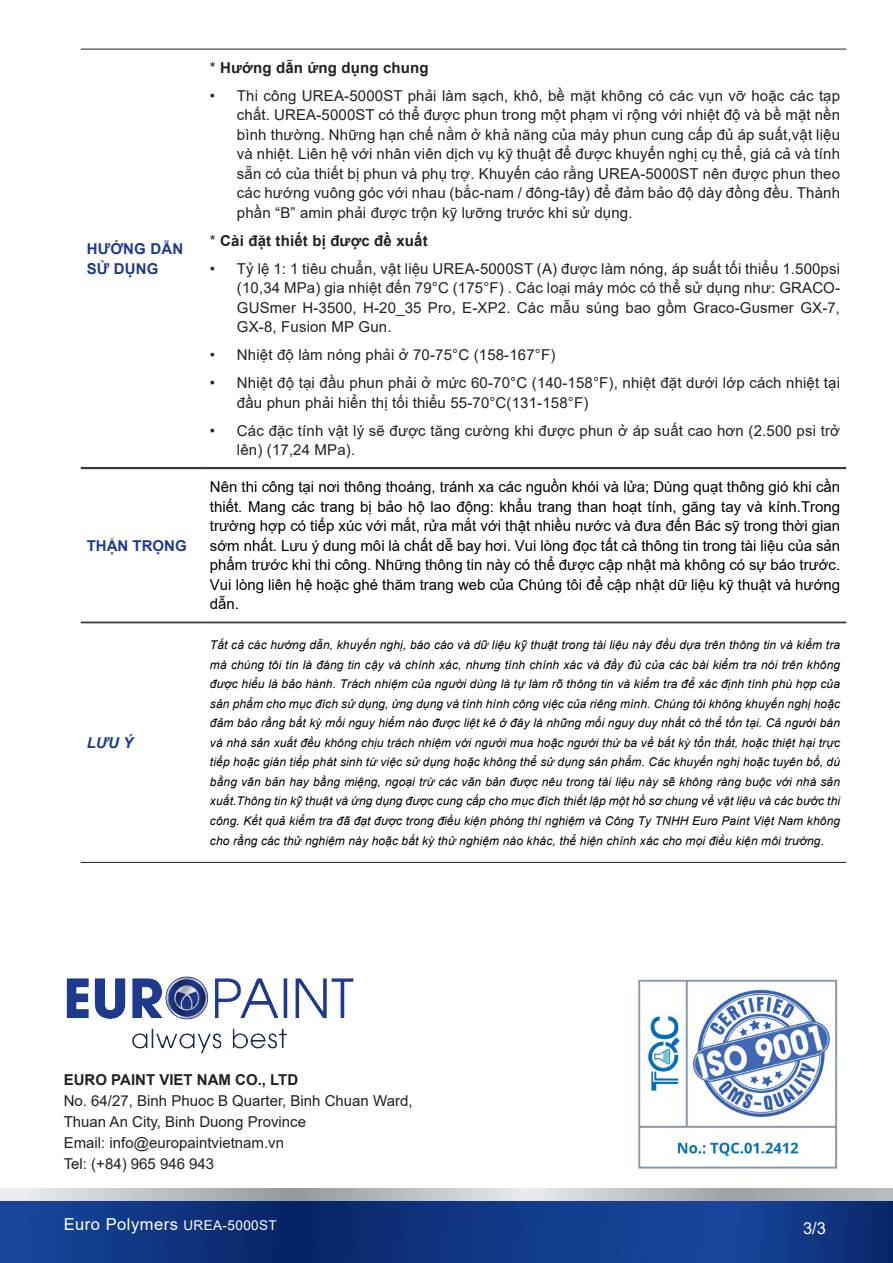
<style>
.page{position:relative;width:893px;height:1263px;background:#fff}
.page>*{position:absolute;margin:0;border:0;box-sizing:border-box;transform-origin:0 0}
.t1{font:16.5px "Arial";letter-spacing:.03em;color:#fff}
.t2{font:15px/19.5px "Arial";letter-spacing:.01em;color:#231f20;text-align:justify}
.t3{font:15px/19.5px "Arial";color:#000;text-align:justify}
.t4{font:700 15px "Arial";letter-spacing:.01em;color:#231f20}
.t5{font:700 15px/19.5px "Arial";letter-spacing:.01em;color:#1d3a8f}
.t6{font:italic 700 15px "Arial";color:#1d3a8f}
.t7{font:italic 12px/19.5px "Arial";letter-spacing:.01em;color:#000;text-align:justify}
.s1{font-weight:400}
.s2{font-size:13.5px}
</style>
<div class="page">
<svg style="left:0;top:1200px;width:893px;height:63px;background:#123985"></svg>
<svg style="left:0;top:1188px;width:893px;height:12px;background:#bebfc2"></svg>
<img style="left:66px;top:976px;width:287px;height:78px">
<img style="left:638px;top:979px;width:200px;height:190px">
<hr style="left:81px;top:862px;width:123px;height:1px;background:#231f20">
<hr style="left:204px;top:862px;width:642px;height:1px;background:#231f20">
<hr style="left:81px;top:468px;width:123px;height:1px;background:#231f20">
<hr style="left:204px;top:468px;width:642px;height:1px;background:#231f20">
<hr style="left:81px;top:622px;width:123px;height:1px;background:#231f20">
<hr style="left:204px;top:622px;width:642px;height:1px;background:#231f20">
<hr style="left:81px;top:49px;width:123px;height:1px;background:#231f20">
<hr style="left:204px;top:49px;width:642px;height:1px;background:#231f20">
<hr style="left:81px;top:467px;width:123px;height:1px;background:#231f20">
<hr style="left:204px;top:467px;width:642px;height:1px;background:#231f20">
<p class="t5" style="left:87px;top:239px;width:98px">HƯỚNG DẪN<br>SỬ DỤNG</p>
<p class="t5" style="left:87px;top:536px;width:101px">THẬN TRỌNG</p>
<p class="t6" style="left:87px;top:733px;width:48px">LƯU Ý</p>
<p class="t4" style="left:210px;top:57px;width:220px"><span class="s1">*</span> Hướng dẫn ứng dụng chung</p>
<p class="t2" style="left:237px;top:85px;width:605px;text-indent:-27px">• Thi công UREA-5000ST phải làm sạch, khô, bề mặt không có các vụn vỡ hoặc các tạp chất. UREA-5000ST có thể được phun trong một phạm vi rộng với nhiệt độ và bề mặt nền bình thường. Những hạn chế nằm ở khả năng của máy phun cung cấp đủ áp suất,vật liệu và nhiệt. Liên hệ với nhân viên dịch vụ kỹ thuật để được khuyến nghị cụ thể, giá cả và tính sẵn có của thiết bị phun và phụ trợ. Khuyến cáo rằng UREA-5000ST nên được phun theo các hướng vuông góc với nhau (bắc-nam / đông-tây) để đảm bảo độ dày đồng đều. Thành phần “B” amin phải được trộn kỹ lưỡng trước khi sử dụng.</p>
<p class="t4" style="left:210px;top:230px;width:219px"><span class="s1">*</span> Cài đặt thiết bị được đề xuất</p>
<p class="t2" style="left:237px;top:258px;width:605px;text-indent:-27px">• Tỷ lệ 1: 1 tiêu chuẩn, vật liệu UREA-5000ST (A) được làm nóng, áp suất tối thiểu 1.500psi (10,34 MPa) gia nhiệt đến 79°C (175°F) . Các loại máy móc có thể sử dụng như: GRACO-GUSmer H-3500, H-20_35 Pro, E-XP2. Các mẫu súng bao gồm Graco-Gusmer GX-7, GX-8, Fusion MP Gun.</p>
<p class="t2" style="left:210px;top:345px;width:347px">• Nhiệt độ làm nóng phải ở 70-75°C (158-167°F)</p>
<p class="t2" style="left:237px;top:373px;width:605px;text-indent:-27px">• Nhiệt độ tại đầu phun phải ở mức 60-70°C (140-158°F), nhiệt đặt dưới lớp cách nhiệt tại đầu phun phải hiển thị tối thiểu 55-70°C(131-158°F)</p>
<p class="t2" style="left:237px;top:420px;width:605px;text-indent:-27px">• Các đặc tính vật lý sẽ được tăng cường khi được phun ở áp suất cao hơn (2.500 psi trở lên) (17,24 MPa).</p>
<p class="t3" style="left:210px;top:477px;width:632px">Nên thi công tại nơi thông thoáng, tránh xa các nguồn khói và lửa; Dùng quạt thông gió khi cần thiết. Mang các trang bị bảo hộ lao động: khẩu trang than hoạt tính, găng tay và kính.Trong trường hợp có tiếp xúc với mắt, rửa mắt với thật nhiều nước và đưa đến Bác sỹ trong thời gian sớm nhất. Lưu ý dung môi là chất dễ bay hơi. Vui lòng đọc tất cả thông tin trong tài liệu của sản phẩm trước khi thi công. Những thông tin này có thể được cập nhật mà không có sự báo trước.<br>Vui lòng liên hệ hoặc ghé thăm trang web của Chúng tôi để cập nhật dữ liệu kỹ thuật và hướng dẫn.</p>
<p class="t7" style="left:210px;top:636px;width:632px">Tất cả các hướng dẫn, khuyến nghị, báo cáo và dữ liệu kỹ thuật trong tài liệu này đều dựa trên thông tin và kiểm tra mà chúng tôi tin là đáng tin cậy và chính xác, nhưng tính chính xác và đầy đủ của các bài kiểm tra nói trên không được hiểu là bảo hành. Trách nhiệm của người dùng là tự làm rõ thông tin và kiểm tra để xác định tính phù hợp của sản phẩm cho mục đích sử dụng, ứng dụng và tình hình công việc của riêng mình. Chúng tôi không khuyến nghị hoặc đảm bảo rằng bất kỳ mối nguy hiểm nào được liệt kê ở đây là những mối nguy duy nhất có thể tồn tại. Cả người bán và nhà sản xuất đều không chịu trách nhiệm với người mua hoặc người thứ ba về bất kỳ tổn thất, hoặc thiệt hại trực tiếp hoặc gián tiếp phát sinh từ việc sử dụng hoặc không thể sử dụng sản phẩm. Các khuyến nghị hoặc tuyên bố, dù bằng văn bản hay bằng miệng, ngoại trừ các văn bản được nêu trong tài liệu này sẽ không ràng buộc với nhà sản xuất.Thông tin kỹ thuật và ứng dụng được cung cấp cho mục đích thiết lập một hồ sơ chung về vật liệu và các bước thi công. Kết quả kiểm tra đã đạt được trong điều kiện phòng thí nghiệm và Công Ty TNHH Euro Paint Việt Nam không cho rằng các thử nghiệm này hoặc bất kỳ thử nghiệm nào khác, thể hiện chính xác cho mọi điều kiện môi trường.</p>
<p class="t4" style="left:64px;top:1069px;width:236px">EURO PAINT VIET NAM CO., LTD</p>
<p class="t2" style="left:64px;top:1091px;width:350px">No. 64/27, Binh Phuoc B Quarter, Binh Chuan Ward,</p>
<p class="t2" style="left:64px;top:1112px;width:244px">Thuan An City, Binh Duong Province</p>
<p class="t2" style="left:64px;top:1133px;width:222px">Email: info@europaintvietnam.vn</p>
<p class="t2" style="left:64px;top:1154px;width:152px">Tel: (+84) 965 946 943</p>
<p class="t1" style="left:64px;top:1213px;width:215px">Euro Polymers <span class="s2">UREA-5000ST</span></p>
<p class="t1" style="left:803px;top:1216px;width:24px">3/3</p>
</div>
